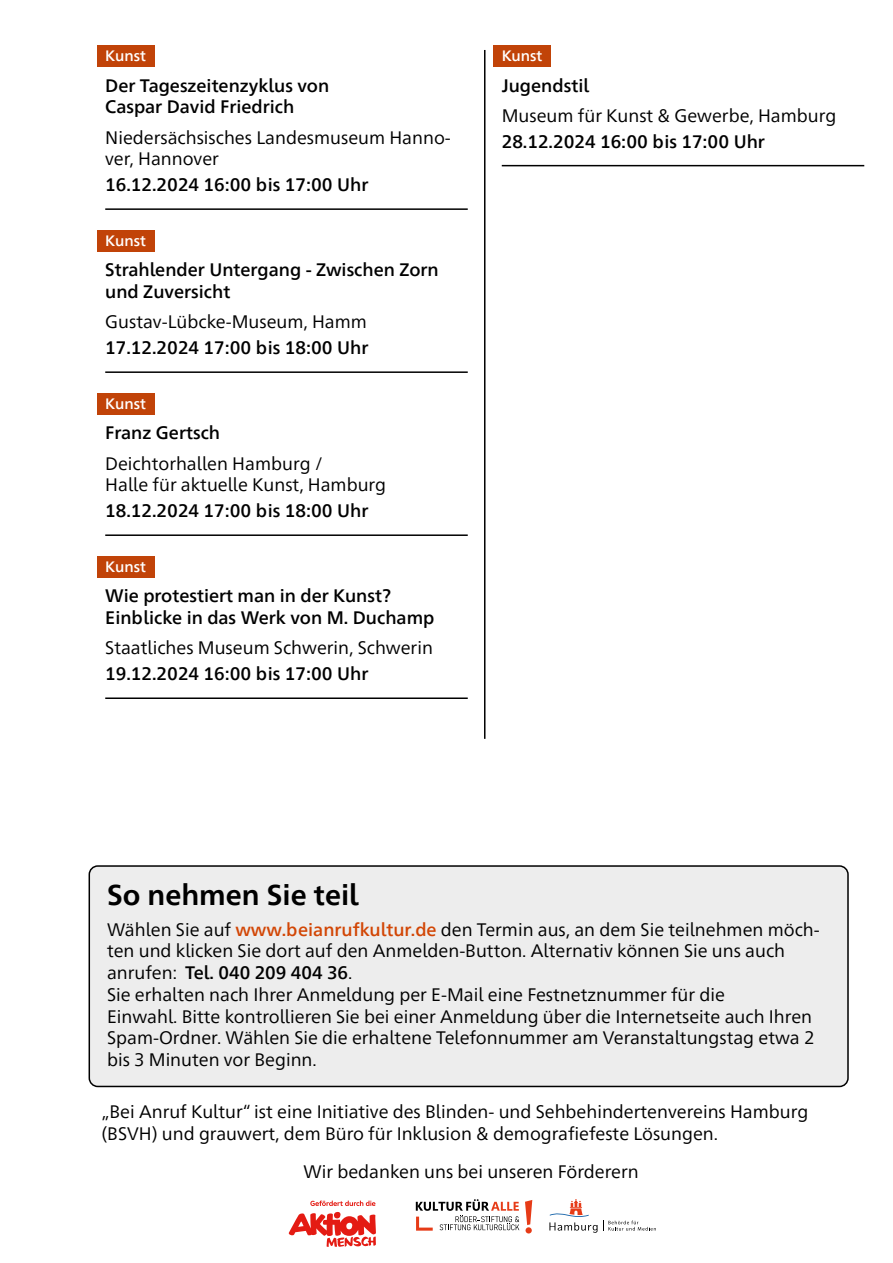
<style>
.page{position:relative;width:893px;height:1263px;background:#fff}
.page>*{position:absolute;margin:0;border:0;box-sizing:border-box;transform-origin:0 0}
.h2-box{font:700 28.5px "Frutiger Neue 1450 Pro";color:#000}
.p-std{font:18px/21.8px "Frutiger Neue 1450 Pro";color:#000}
.h3-titel{font:500 18px/21.8px "Frutiger Neue 1450 Pro";color:#000}
.p-datum_-zeit{font:500 18px "Frutiger Neue 1450 Pro";color:#000}
.h2-rubrik{font:500 15px "Frutiger Neue 1450 Pro";color:#fff}
.s1{font-weight:500;color:#d24605}
.s2{font-weight:500}
</style>
<div class="page">
<svg style="left:288px;top:1200px;width:88px;height:47px"></svg>
<svg style="left:525px;top:1200px;width:7px;height:33px"></svg>
<svg style="left:416px;top:1199px;width:103px;height:31px"></svg>
<svg style="left:549px;top:1199px;width:107px;height:34px"></svg>
<div style="left:97px;top:46px;width:57px;height:21px;background:#c14308"></div>
<hr style="left:105px;top:208px;width:363px;height:2px;background:#000">
<div style="left:97px;top:230px;width:57px;height:22px;background:#c14308"></div>
<hr style="left:105px;top:371px;width:363px;height:2px;background:#000">
<div style="left:97px;top:393px;width:57px;height:22px;background:#c14308"></div>
<hr style="left:105px;top:534px;width:363px;height:2px;background:#000">
<div style="left:97px;top:556px;width:57px;height:22px;background:#c14308"></div>
<hr style="left:105px;top:697px;width:363px;height:2px;background:#000">
<div style="left:493px;top:46px;width:58px;height:21px;background:#c14308"></div>
<hr style="left:502px;top:165px;width:362px;height:1px;background:#000">
<hr style="left:484px;top:50px;width:1px;height:689px;background:#000">
<div style="left:89px;top:866px;width:759px;height:220px;background:#ededed;border-radius:9px"></div>
<div style="left:89px;top:865px;width:760px;height:222px;border:2px solid #000;border-radius:9px"></div>
<h2 class="h2-rubrik" style="left:105px;top:45px;width:42px">Kunst</h2>
<h3 class="h3-titel" style="left:105px;top:73px;width:226px">Der Tageszeitenzyklus von<br>Caspar David Friedrich</h3>
<p class="p-std" style="left:105px;top:125px;width:347px">Niedersächsisches Landesmuseum Hanno&shy;ver, Hannover</p>
<p class="p-datum_-zeit" style="left:105px;top:172px;width:265px">16.12.2024 16:00 bis 17:00 Uhr</p>
<h2 class="h2-rubrik" style="left:105px;top:230px;width:42px">Kunst</h2>
<h3 class="h3-titel" style="left:105px;top:258px;width:335px">Strahlender Untergang - Zwischen Zorn und Zuversicht</h3>
<p class="p-std" style="left:105px;top:310px;width:263px">Gustav-Lübcke-Museum, Hamm</p>
<p class="p-datum_-zeit" style="left:105px;top:335px;width:265px">17.12.2024 17:00 bis 18:00 Uhr</p>
<h2 class="h2-rubrik" style="left:105px;top:393px;width:42px">Kunst</h2>
<h3 class="h3-titel" style="left:105px;top:421px;width:116px">Franz Gertsch</h3>
<p class="p-std" style="left:105px;top:451px;width:282px">Deichtorhallen Hamburg /<br>Halle für aktuelle Kunst, Hamburg</p>
<p class="p-datum_-zeit" style="left:105px;top:498px;width:265px">18.12.2024 17:00 bis 18:00 Uhr</p>
<h2 class="h2-rubrik" style="left:105px;top:556px;width:42px">Kunst</h2>
<h3 class="h3-titel" style="left:105px;top:584px;width:331px">Wie protestiert man in der Kunst?<br>Einblicke in das Werk von M. Duchamp</h3>
<p class="p-std" style="left:105px;top:636px;width:329px">Staatliches Museum Schwerin, Schwerin</p>
<p class="p-datum_-zeit" style="left:105px;top:661px;width:265px">19.12.2024 16:00 bis 17:00 Uhr</p>
<h2 class="h2-rubrik" style="left:502px;top:45px;width:42px">Kunst</h2>
<h3 class="h3-titel" style="left:502px;top:73px;width:89px">Jugendstil</h3>
<p class="p-std" style="left:502px;top:103px;width:336px">Museum für Kunst &amp; Gewerbe, Hamburg</p>
<p class="p-datum_-zeit" style="left:502px;top:128px;width:265px">28.12.2024 16:00 bis 17:00 Uhr</p>
<h2 class="h2-box" style="left:107px;top:875px;width:253px">So nehmen Sie teil</h2>
<p class="p-std" style="left:107px;top:917px;width:714px">Wählen Sie auf <span class="s1">www.beianrufkultur.de</span> den Termin aus, an dem Sie teilnehmen möch&shy;ten und klicken Sie dort auf den Anmelden-Button. Alternativ können Sie uns auch</p>
<p class="p-std" style="left:107px;top:961px;width:709px">anrufen: <span class="s2">Tel. 040 209 404 36</span>.<br>Sie erhalten nach Ihrer Anmeldung per E-Mail eine Festnetznummer für die<br>Einwahl. Bitte kontrollieren Sie bei einer Anmeldung über die Internetseite auch Ihren Spam-Ordner. Wählen Sie die erhaltene Telefonnummer am Veranstaltungstag etwa 2 bis 3 Minuten vor Beginn.</p>
<p class="p-std" style="left:101px;top:1100px;width:708px">„Bei Anruf Kultur“ ist eine Initiative des Blinden- und Sehbehindertenvereins Hamburg (BSVH) und grauwert, dem Büro für Inklusion &amp; demografiefeste Lösungen.</p>
<p class="p-std" style="left:304px;top:1159px;width:337px">Wir bedanken uns bei unseren Förderern</p>
</div>
